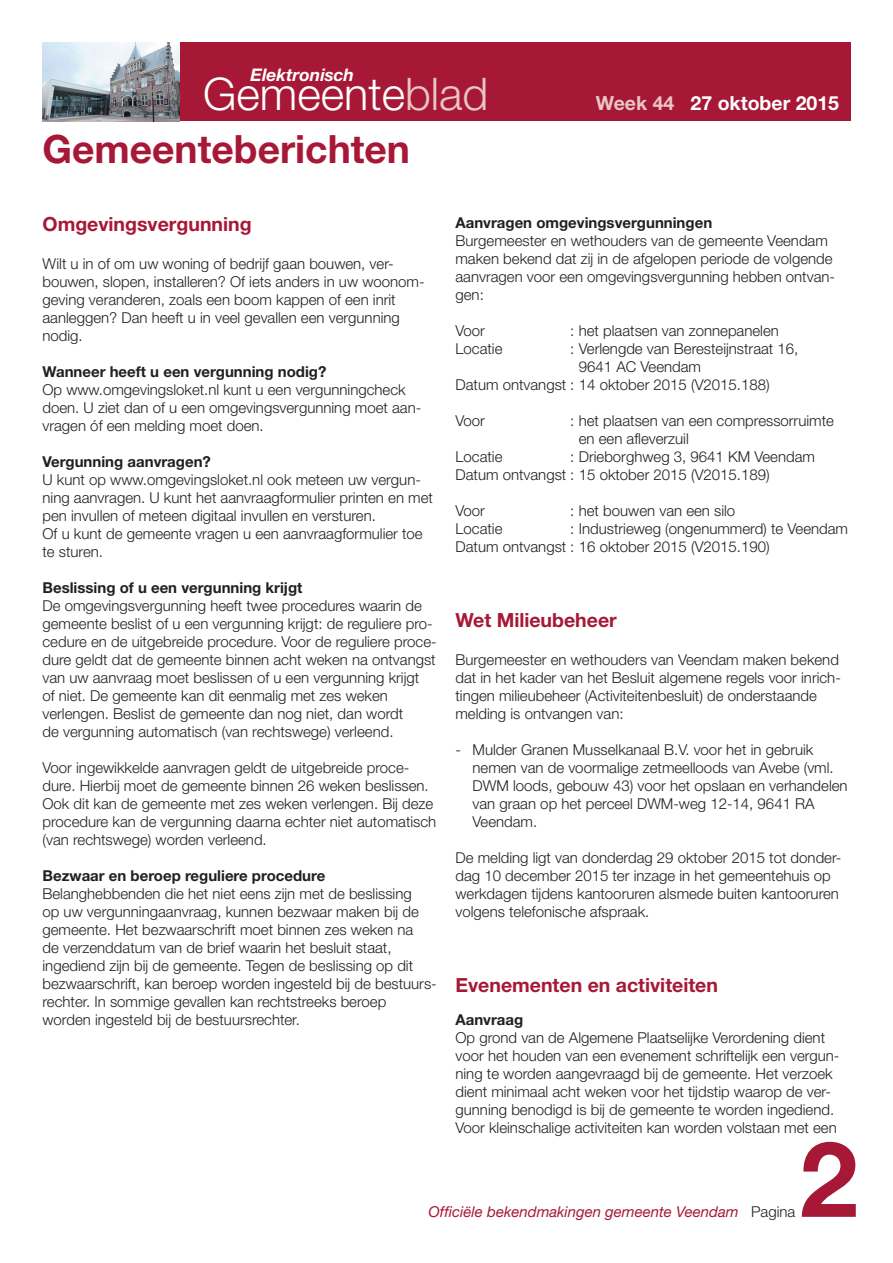
<style>
.page{position:relative;width:893px;height:1263px;background:#fff}
.page>*{position:absolute;margin:0;border:0;box-sizing:border-box;transform-origin:0 0}
.t1{font:700 105px "Helvetica Neue LT Std";color:#a61836}
.t2{font:300 45px "Helvetica Neue LT Std";color:#fff}
.t3{font:700 39px "Helvetica Neue LT Std";color:#a61836}
.t4{font:700 19.5px "Helvetica Neue LT Std";color:#a61836}
.t5{font:700 19.5px "Helvetica Neue LT Std";color:#fff}
.t6{font:italic 700 17.4px "Helvetica Neue LT Std";color:#fff}
.t7{font:300 15px/18px "Helvetica Neue LT Std";color:#231f20}
.t8{font:700 15px "Helvetica Neue LT Std";color:#231f20}
.t9{font:italic 15px "Helvetica Neue LT Std";color:#a61836}
.s1{color:#e9c7c3}
.s2{font-weight:300;font-style:normal;color:#231f20}
</style>
<div class="page">
<div style="left:43px;top:43px;width:807px;height:78px;background:#a61836"></div>
<img style="left:43px;top:43px;width:137px;height:78px">
<p class="t6" style="left:250px;top:68px;width:105px">Elektronisch</p>
<h2 class="t2" style="left:203px;top:78px;width:287px">Gemeente<span class="s1">blad</span></h2>
<h3 class="t3" style="left:43px;top:135px;width:369px">Gemeenteberichten</h3>
<h3 class="t5" style="left:596px;top:97px;width:245px"><span class="s1">Week 44</span> 27 oktober 2015</h3>
<h3 class="t4" style="left:43px;top:217px;width:211px">Omgevingsvergunning</h3>
<p class="t7" style="left:43px;top:256px;width:384px">Wilt u in of om uw woning of bedrijf gaan bouwen, ver&shy;bouwen, slopen, installeren? Of iets anders in uw woonom&shy;geving veranderen, zoals een boom kappen of een inrit aanleggen? Dan heeft u in veel gevallen een vergunning nodig.</p>
<p class="t8" style="left:43px;top:366px;width:285px">Wanneer heeft u een vergunning nodig?</p>
<p class="t7" style="left:43px;top:382px;width:380px">Op www.omgevingsloket.nl kunt u een vergunningcheck doen. U ziet dan of u een omgevingsvergunning moet aan&shy;vragen óf een melding moet doen.</p>
<p class="t8" style="left:43px;top:456px;width:170px">Vergunning aanvragen?</p>
<p class="t7" style="left:43px;top:472px;width:392px">U kunt op www.omgevingsloket.nl ook meteen uw vergun&shy;ning aanvragen. U kunt het aanvraagformulier printen en met pen invullen of meteen digitaal invullen en versturen.<br>Of u kunt de gemeente vragen u een aanvraagformulier toe te sturen.</p>
<p class="t8" style="left:43px;top:582px;width:261px">Beslissing of u een vergunning krijgt</p>
<p class="t7" style="left:43px;top:598px;width:396px">De omgevingsvergunning heeft twee procedures waarin de gemeente beslist of u een vergunning krijgt: de reguliere pro&shy;cedure en de uitgebreide procedure. Voor de reguliere proce&shy;dure geldt dat de gemeente binnen acht weken na ontvangst van uw aanvraag moet beslissen of u een vergunning krijgt<br>of niet. De gemeente kan dit eenmalig met zes weken verlengen. Beslist de gemeente dan nog niet, dan wordt<br>de vergunning automatisch (van rechtswege) verleend.</p>
<p class="t7" style="left:43px;top:760px;width:395px">Voor ingewikkelde aanvragen geldt de uitgebreide proce&shy;dure. Hierbij moet de gemeente binnen 26 weken beslissen.<br>Ook dit kan de gemeente met zes weken verlengen. Bij deze procedure kan de vergunning daarna echter niet automatisch (van rechtswege) worden verleend.</p>
<p class="t8" style="left:43px;top:870px;width:284px">Bezwaar en beroep reguliere procedure</p>
<p class="t7" style="left:43px;top:886px;width:396px">Belanghebbenden die het niet eens zijn met de beslissing<br>op uw vergunningaanvraag, kunnen bezwaar maken bij de gemeente. Het bezwaarschrift moet binnen zes weken na<br>de verzenddatum van de brief waarin het besluit staat, ingediend zijn bij de gemeente. Tegen de beslissing op dit bezwaarschrift, kan beroep worden ingesteld bij de bestuurs&shy;rechter. In sommige gevallen kan rechtstreeks beroep worden ingesteld bij de bestuursrechter.</p>
<p class="t8" style="left:455px;top:217px;width:258px">Aanvragen omgevingsvergunningen</p>
<p class="t7" style="left:455px;top:233px;width:381px">Burgemeester en wethouders van de gemeente Veendam maken bekend dat zij in de afgelopen periode de volgende aanvragen voor een omgevingsvergunning hebben ontvan&shy;gen:</p>
<p class="t7" style="left:455px;top:323px;width:31px">Voor</p>
<p class="t7" style="left:570px;top:323px;width:210px">: het plaatsen van zonnepanelen</p>
<p class="t7" style="left:455px;top:341px;width:48px">Locatie</p>
<p class="t7" style="left:570px;top:341px;width:230px">: Verlengde van Beresteijnstraat 16,</p>
<p class="t7" style="left:579px;top:359px;width:124px">9641 AC Veendam</p>
<p class="t7" style="left:455px;top:377px;width:316px">Datum ontvangst : 14 oktober 2015 (V2015.188)</p>
<p class="t7" style="left:455px;top:413px;width:31px">Voor</p>
<p class="t7" style="left:579px;top:413px;width:257px;text-indent:-9px">: het plaatsen van een compressorruimte en een afleverzuil</p>
<p class="t7" style="left:455px;top:449px;width:48px">Locatie</p>
<p class="t7" style="left:455px;top:449px;width:361px;text-indent:115px">: Drieborghweg 3, 9641 KM Veendam<br>Datum ontvangst : 15 oktober 2015 (V2015.189)</p>
<p class="t7" style="left:455px;top:503px;width:31px">Voor</p>
<p class="t7" style="left:570px;top:503px;width:166px">: het bouwen van een silo</p>
<p class="t7" style="left:455px;top:521px;width:48px">Locatie</p>
<p class="t7" style="left:455px;top:521px;width:394px;text-indent:115px">: Industrieweg (ongenummerd) te Veendam<br>Datum ontvangst : 16 oktober 2015 (V2015.190)</p>
<h3 class="t4" style="left:455px;top:613px;width:163px">Wet Milieubeheer</h3>
<p class="t7" style="left:455px;top:652px;width:387px">Burgemeester en wethouders van Veendam maken bekend dat in het kader van het Besluit algemene regels voor inrich&shy;tingen milieubeheer (Activiteitenbesluit) de onderstaande melding is ontvangen van:</p>
<p class="t7" style="left:472px;top:742px;width:377px;text-indent:-17px">- Mulder Granen Musselkanaal B.V. voor het in gebruik nemen van de voormalige zetmeelloods van Avebe (vml.<br>DWM loods, gebouw 43) voor het opslaan en verhandelen van graan op het perceel DWM-weg 12-14, 9641 RA Veendam.</p>
<p class="t7" style="left:455px;top:850px;width:387px">De melding ligt van donderdag 29 oktober 2015 tot donder&shy;dag 10 december 2015 ter inzage in het gemeentehuis op werkdagen tijdens kantooruren alsmede buiten kantooruren volgens telefonische afspraak.</p>
<h3 class="t4" style="left:455px;top:978px;width:264px">Evenementen en activiteiten</h3>
<p class="t8" style="left:455px;top:1014px;width:69px">Aanvraag</p>
<p class="t7" style="left:455px;top:1030px;width:386px">Op grond van de Algemene Plaatselijke Verordening dient voor het houden van een evenement schriftelijk een vergun&shy;ning te worden aangevraagd bij de gemeente. Het verzoek dient minimaal acht weken voor het tijdstip waarop de ver&shy;gunning benodigd is bij de gemeente te worden ingediend.<br>Voor kleinschalige activiteiten kan worden volstaan met een</p>
<h1 class="t1" style="left:800px;top:1142px;width:60px">2</h1>
<p class="t9" style="left:429px;top:1206px;width:368px">Officiële bekendmakingen gemeente Veendam <span class="s2">Pagina</span></p>
</div>
